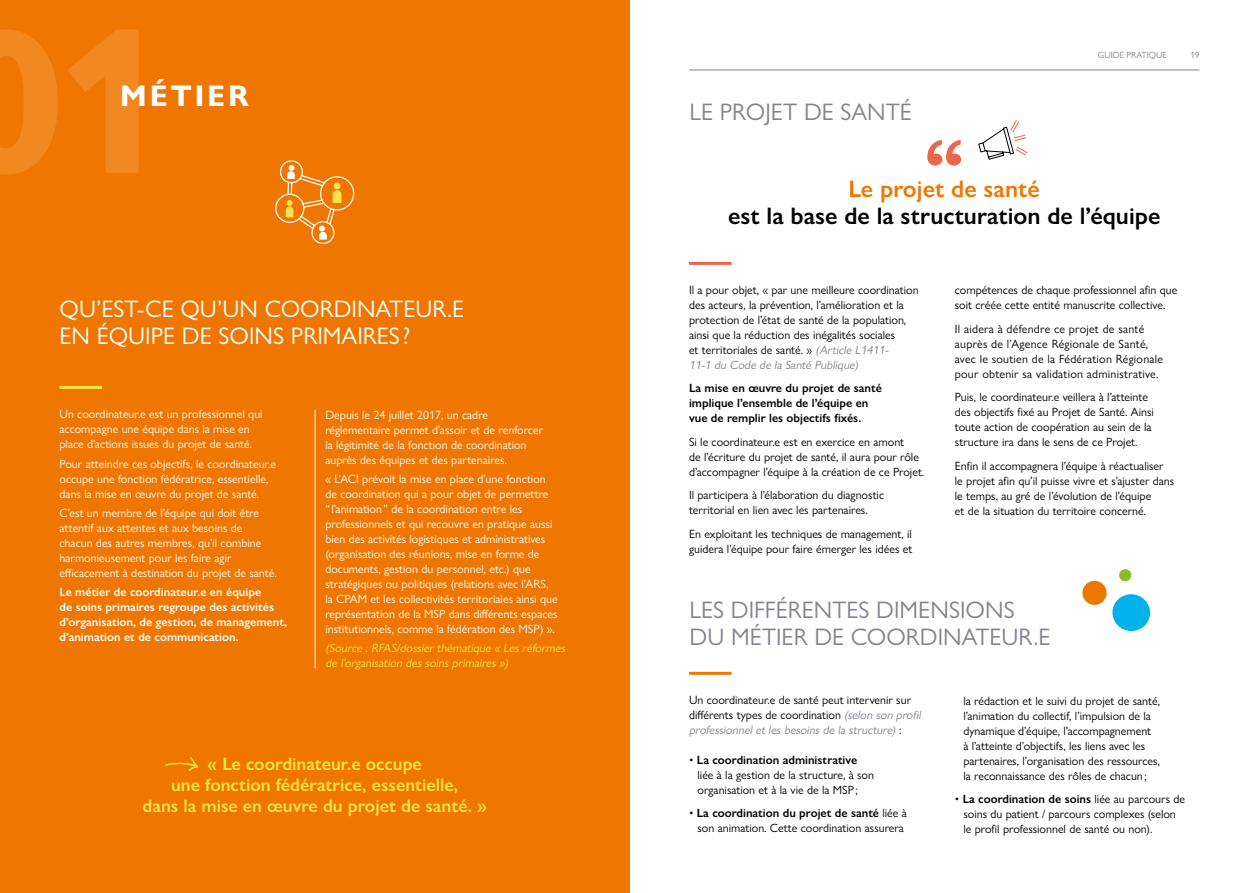
<style>
.page{position:relative;width:1259px;height:893px;background:#fff}
.page>*{position:absolute;margin:0;border:0;box-sizing:border-box;transform-origin:0 0}
.t1{font:700 30px "Gill Sans Nova";letter-spacing:.1em;color:#fff}
.t2{font:24px/27px "Gill Sans Nova";color:#848491}
.t3{font:24px/27px "Gill Sans Nova";color:#fff}
.t4{font:600 24px "Gill Sans Nova";color:#020203}
.t5{font:600 24px "Gill Sans Nova";color:#ee7601}
.t6{font:600 18px/21px "Gill Sans Nova";color:#ffe251;text-align:center}
.t7{font:12px/15px "Gill Sans Nova";color:#020203}
.t8{font:12px/15px "Gill Sans Nova";color:#fff}
.t9{font:12px/15px "Gill Sans Nova";letter-spacing:.02em;color:#020203}
.t10{font:600 12px/15px "Gill Sans Nova";color:#fff}
.t11{font:600 12px/15px "Gill Sans Nova";color:#020203}
.t12{font:italic 12px/15px "Gill Sans Nova";color:#ffe251}
.t13{font:9px "Gill Sans Nova";color:#848491}
.s1{font-style:italic;color:#848491}
.s2{font-weight:600}
</style>
<div class="page">
<div style="left:0;top:0;width:629px;height:893px;background:#ee7601"></div>
<svg style="left:0;top:29px;width:139px;height:146px"></svg>
<hr style="left:689px;top:70px;width:510px;height:1px;background:#848491">
<hr style="left:60px;top:386px;width:42px;height:3px;background:#ffe251">
<hr style="left:315px;top:410px;width:1px;height:258px;background:#fff">
<hr style="left:689px;top:262px;width:42px;height:3px;background:#ec654d">
<hr style="left:689px;top:672px;width:42px;height:3px;background:#ee7601">
<svg style="left:165px;top:757px;width:34px;height:14px"></svg>
<svg style="left:275px;top:160px;width:80px;height:85px"></svg>
<svg style="left:927px;top:140px;width:34px;height:26px"></svg>
<svg style="left:978px;top:120px;width:50px;height:40px"></svg>
<svg style="left:1082px;top:569px;width:69px;height:62px"></svg>
<h1 class="t1" style="left:120px;top:78px;width:130px">MÉTIER</h1>
<h2 class="t3" style="left:60px;top:295px;width:406px">QU’EST-CE QU’UN COORDINATEUR.E<br>EN ÉQUIPE DE SOINS PRIMAIRES ?</h2>
<p class="t8" style="left:60px;top:407px;width:205px">Un coordinateur.e est un professionnel qui accompagne une équipe dans la mise en place d’actions issues du projet de santé.</p>
<p class="t8" style="left:60px;top:456px;width:218px">Pour atteindre ces objectifs, le coordinateur.e occupe une fonction fédératrice, essentielle, dans la mise en œuvre du projet de santé.</p>
<p class="t8" style="left:60px;top:505px;width:219px">C’est un membre de l’équipe qui doit être attentif aux attentes et aux besoins de chacun des autres membres, qu’il combine harmonieusement pour les faire agir efficacement à destination du projet de santé.</p>
<p class="t10" style="left:60px;top:584px;width:229px">Le métier de coordinateur.e en équipe<br>de soins primaires regroupe des activités d’organisation, de gestion, de management, d’animation et de communication.</p>
<p class="t8" style="left:325px;top:407px;width:219px">Depuis le 24 juillet 2017, un cadre réglementaire permet d’assoir et de renforcer la légitimité de la fonction de coordination auprès des équipes et des partenaires.</p>
<p class="t8" style="left:325px;top:471px;width:234px">« L’ACI prévoit la mise en place d’une fonction de coordination qui a pour objet de permettre “l’animation ” de la coordination entre les professionnels et qui recouvre en pratique aussi bien des activités logistiques et administratives (organisation des réunions, mise en forme de documents, gestion du personnel, etc.) que stratégiques ou politiques (relations avec l’ARS, la CPAM et les collectivités territoriales ainsi que représentation de la MSP dans différents espaces institutionnels, comme la fédération des MSP) ».</p>
<p class="t12" style="left:325px;top:640px;width:244px">(Source : RFAS/dossier thématique « Les réformes de l’organisation des soins primaires »)</p>
<h3 class="t6" style="left:143px;top:753px;width:346px">« Le coordinateur.e occupe<br>une fonction fédératrice, essentielle,<br>dans la mise en œuvre du projet de santé. »</h3>
<h2 class="t2" style="left:689px;top:98px;width:224px">LE PROJET DE SANTÉ</h2>
<p class="t13" style="left:1097px;top:49px;width:71px">GUIDE PRATIQUE</p>
<p class="t13" style="left:1190px;top:49px;width:10px">19</p>
<h2 class="t5" style="left:848px;top:174px;width:193px">Le projet de santé</h2>
<h2 class="t4" style="left:728px;top:201px;width:434px">est la base de la structuration de l’équipe</h2>
<p class="t7" style="left:689px;top:282px;width:231px">Il a pour objet, « par une meilleure coordination des acteurs, la prévention, l’amélioration et la protection de l’état de santé de la population, ainsi que la réduction des inégalités sociales<br>et territoriales de santé. » <span class="s1">(Article L1411-<br>11-1 du Code de la Santé Publique)</span></p>
<p class="t11" style="left:689px;top:381px;width:194px">La mise en œuvre du projet de santé implique l’ensemble de l’équipe en vue de remplir les objectifs fixés.</p>
<p class="t7" style="left:689px;top:434px;width:237px">Si le coordinateur.e est en exercice en amont<br>de l’écriture du projet de santé, il aura pour rôle d’accompagner l’équipe à la création de ce Projet.</p>
<p class="t7" style="left:689px;top:488px;width:196px">Il participera à l’élaboration du diagnostic territorial en lien avec les partenaires.</p>
<p class="t7" style="left:689px;top:526px;width:225px">En exploitant les techniques de management, il guidera l’équipe pour faire émerger les idées et</p>
<p class="t7" style="left:955px;top:282px;width:224px">compétences de chaque professionnel afin que soit créée cette entité manuscrite collective.</p>
<p class="t9" style="left:955px;top:321px;width:210px">Il aidera à défendre ce projet de santé auprès de l’Agence Régionale de Santé, avec le soutien de la Fédération Régionale pour obtenir sa validation administrative.</p>
<p class="t7" style="left:955px;top:389px;width:201px">Puis, le coordinateur.e veillera à l’atteinte des objectifs fixé au Projet de Santé. Ainsi toute action de coopération au sein de la structure ira dans le sens de ce Projet.</p>
<p class="t7" style="left:955px;top:458px;width:221px">Enfin il accompagnera l’équipe à réactualiser le projet afin qu’il puisse vivre et s’ajuster dans le temps, au gré de l’évolution de l’équipe<br>et de la situation du territoire concerné.</p>
<h2 class="t2" style="left:689px;top:596px;width:362px">LES DIFFÉRENTES DIMENSIONS<br>DU MÉTIER DE COORDINATEUR.E</h2>
<p class="t7" style="left:689px;top:692px;width:236px">Un coordinateur.e de santé peut intervenir sur différents types de coordination <span class="s1">(selon son profil professionnel et les besoins de la structure)</span> :</p>
<p class="t7" style="left:697px;top:752px;width:178px;text-indent:-9px">• <span class="s2">La coordination administrative </span>liée à la gestion de la structure, à son organisation et à la vie de la MSP;</p>
<p class="t7" style="left:689px;top:805px;width:219px;text-align:center">• <span class="s2">La coordination du projet de santé</span> liée à son animation. Cette coordination assurera</p>
<p class="t7" style="left:963px;top:693px;width:198px">la rédaction et le suivi du projet de santé, l’animation du collectif, l’impulsion de la dynamique d’équipe, l’accompagnement<br>à l’atteinte d’objectifs, les liens avec les partenaires, l’organisation des ressources, la reconnaissance des rôles de chacun ;</p>
<p class="t7" style="left:963px;top:792px;width:223px;text-indent:-9px">• <span class="s2">La coordination de soins</span> liée au parcours de soins du patient / parcours complexes (selon le profil professionnel de santé ou non).</p>
</div>
